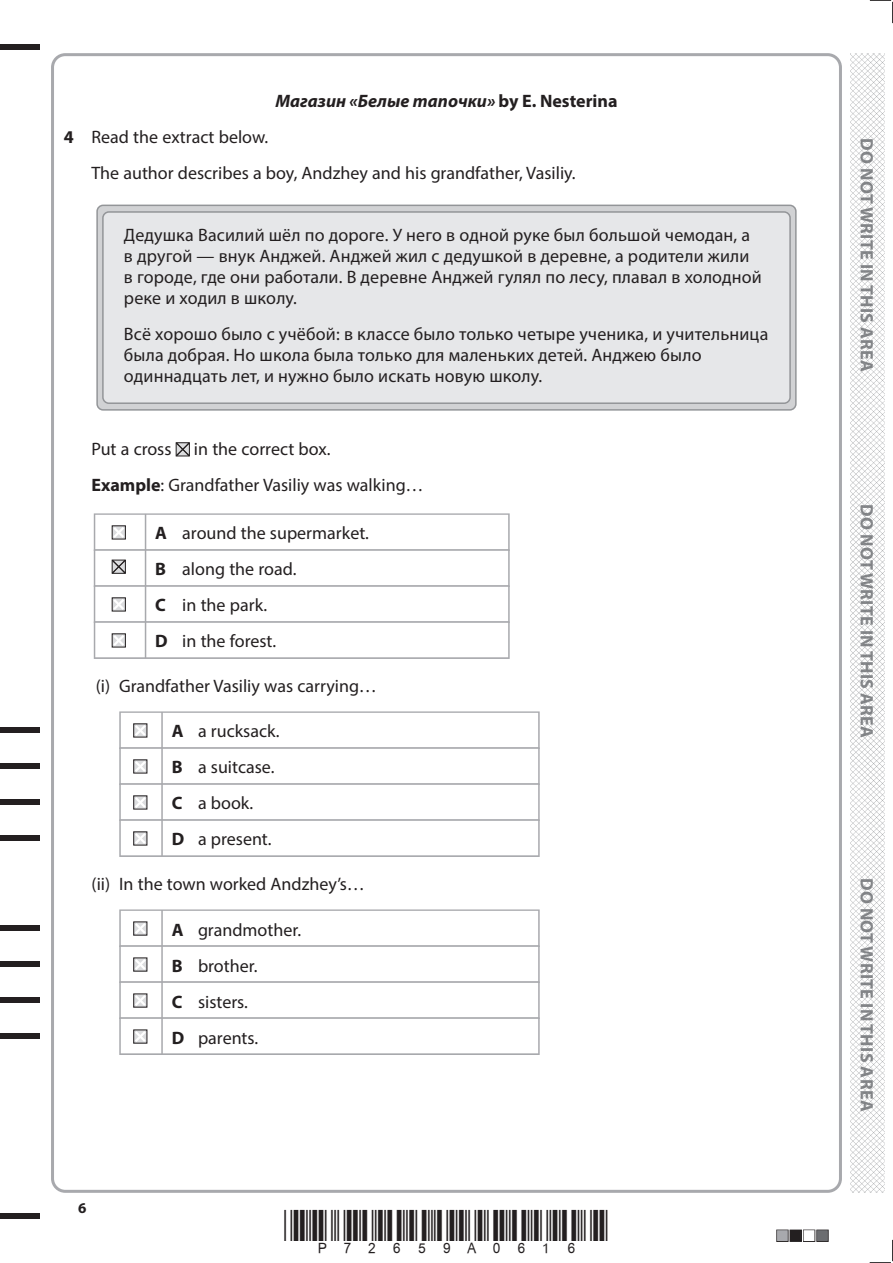
<style>
.page{position:relative;width:893px;height:1263px;background:#fff}
.page>*{position:absolute;margin:0;border:0;box-sizing:border-box;transform-origin:0 0}
.t1{font:18px/36px "Myriad Pro";color:#231f20}
.t2{font:700 18px "Myriad Pro";letter-spacing:.02em;color:#808285}
.t3{font:italic 700 18px "Myriad Pro";color:#231f20}
.t4{font:700 15px "Myriad Pro";color:#231f20}
.s1{font-style:normal}
.s2{font-weight:700}
</style>
<div class="page">
<div style="left:0;top:44px;width:40px;height:5px;background:#231f20"></div>
<div style="left:0;top:1214px;width:40px;height:5px;background:#231f20"></div>
<svg style="left:870px;top:0;width:23px;height:23px"></svg>
<svg style="left:870px;top:1240px;width:23px;height:23px"></svg>
<img style="left:850px;top:53px;width:34px;height:1140px">
<div style="left:94px;top:513px;width:416px;height:38px;background:#bbbbbf"></div>
<div style="left:95px;top:515px;width:413px;height:34px;background:#fff"></div>
<div style="left:94px;top:549px;width:416px;height:38px;background:#babbbe"></div>
<div style="left:95px;top:551px;width:413px;height:34px;background:#fff"></div>
<div style="left:94px;top:585px;width:416px;height:38px;background:#bababe"></div>
<div style="left:95px;top:587px;width:413px;height:34px;background:#fff"></div>
<div style="left:94px;top:621px;width:416px;height:38px;background:#b9babd"></div>
<div style="left:95px;top:623px;width:413px;height:34px;background:#fff"></div>
<div style="left:119px;top:711px;width:421px;height:38px;background:#b8b9bc"></div>
<div style="left:121px;top:713px;width:417px;height:34px;background:#fff"></div>
<div style="left:119px;top:747px;width:421px;height:38px;background:#b8b9bc"></div>
<div style="left:121px;top:749px;width:417px;height:34px;background:#fff"></div>
<div style="left:119px;top:783px;width:421px;height:38px;background:#b8b8bc"></div>
<div style="left:121px;top:785px;width:417px;height:34px;background:#fff"></div>
<div style="left:119px;top:819px;width:421px;height:38px;background:linear-gradient(to right,#c4c5c8,#c4c5c8)"></div>
<div style="left:121px;top:821px;width:417px;height:34px;background:#fff"></div>
<div style="left:119px;top:909px;width:421px;height:38px;background:#b6b7ba"></div>
<div style="left:121px;top:911px;width:417px;height:34px;background:#fff"></div>
<div style="left:119px;top:945px;width:421px;height:38px;background:#b5b6ba"></div>
<div style="left:121px;top:947px;width:417px;height:34px;background:#fff"></div>
<div style="left:119px;top:981px;width:421px;height:38px;background:#b5b6b9"></div>
<div style="left:121px;top:983px;width:417px;height:34px;background:#fff"></div>
<div style="left:119px;top:1017px;width:421px;height:38px;background:linear-gradient(to right,#c6c7c9,#c6c7c9)"></div>
<div style="left:121px;top:1019px;width:417px;height:34px;background:#fff"></div>
<div style="left:97px;top:205px;width:699px;height:205px;background:#d1d2d4;border-radius:6px"></div>
<div style="left:96px;top:205px;width:701px;height:206px;border:2px solid #939598;border-radius:6px"></div>
<div style="left:103px;top:212px;width:687px;height:191px;background:#e6e7e9;border-radius:6px"></div>
<div style="left:102px;top:211px;width:689px;height:193px;border:2px solid #939598;border-radius:6px"></div>
<svg style="left:175px;top:442px;width:15px;height:15px"></svg>
<svg style="left:111px;top:525px;width:15px;height:15px"></svg>
<hr style="left:145px;top:514px;width:1px;height:36px;background:#a8a9ad">
<svg style="left:111px;top:559px;width:15px;height:15px"></svg>
<hr style="left:145px;top:550px;width:1px;height:36px;background:#a8a9ad">
<svg style="left:111px;top:597px;width:15px;height:15px"></svg>
<hr style="left:145px;top:586px;width:1px;height:36px;background:#a8a9ad">
<svg style="left:111px;top:633px;width:15px;height:15px"></svg>
<hr style="left:145px;top:622px;width:1px;height:36px;background:#a8a9ad">
<svg style="left:133px;top:723px;width:15px;height:15px"></svg>
<hr style="left:161px;top:712px;width:2px;height:36px;background:#a8a9ad">
<svg style="left:133px;top:759px;width:15px;height:15px"></svg>
<hr style="left:161px;top:748px;width:2px;height:36px;background:#a8a9ad">
<svg style="left:133px;top:795px;width:15px;height:15px"></svg>
<hr style="left:161px;top:784px;width:2px;height:36px;background:#a8a9ad">
<svg style="left:133px;top:831px;width:15px;height:15px"></svg>
<hr style="left:161px;top:820px;width:2px;height:36px;background:#a8a9ad">
<svg style="left:133px;top:921px;width:15px;height:15px"></svg>
<hr style="left:161px;top:910px;width:2px;height:36px;background:#a8a9ad">
<svg style="left:133px;top:957px;width:15px;height:15px"></svg>
<hr style="left:161px;top:946px;width:2px;height:36px;background:#a8a9ad">
<svg style="left:133px;top:993px;width:15px;height:15px"></svg>
<hr style="left:161px;top:982px;width:2px;height:36px;background:#a8a9ad">
<svg style="left:133px;top:1029px;width:15px;height:15px"></svg>
<hr style="left:161px;top:1018px;width:2px;height:36px;background:#a8a9ad">
<div style="left:0;top:727px;width:40px;height:6px;background:#231f20"></div>
<div style="left:0;top:763px;width:40px;height:6px;background:#231f20"></div>
<div style="left:0;top:799px;width:40px;height:6px;background:#231f20"></div>
<div style="left:0;top:835px;width:40px;height:6px;background:#231f20"></div>
<div style="left:0;top:925px;width:40px;height:6px;background:#231f20"></div>
<div style="left:0;top:961px;width:40px;height:6px;background:#231f20"></div>
<div style="left:0;top:997px;width:40px;height:6px;background:#231f20"></div>
<div style="left:0;top:1033px;width:40px;height:6px;background:#231f20"></div>
<p class="t3" style="left:275px;top:89px;width:344px">Магазин «Белые тапочки» <span class="s1">by E. Nesterina</span></p>
<p class="t1" style="left:91px;top:119px;width:486px;text-indent:-28px"><span class="s2">4</span> Read the extract below.<br>The author describes a boy, Andzhey and his grandfather, Vasiliy.</p>
<p class="t1" style="left:124px;top:224px;width:639px;line-height:21px">Дедушка Василий шёл по дороге. У него в одной руке был большой чемодан, а в другой — внук Анджей. Анджей жил с дедушкой в деревне, а родители жили в городе, где они работали. В деревне Анджей гулял по лесу, плавал в холодной реке и ходил в школу.</p>
<p class="t1" style="left:124px;top:323px;width:646px;line-height:21px">Всё хорошо было с учёбой: в классе было только четыре ученика, и учительница была добрая. Но школа была только для маленьких детей. Анджею было одиннадцать лет, и нужно было искать новую школу.</p>
<p class="t1" style="left:91px;top:430px;width:334px">Put a cross in the correct box.<br><span class="s2">Example</span>: Grandfather Vasiliy was walking…</p>
<p class="t1" style="left:155px;top:515px;width:215px"><span class="s2">A</span> around the supermarket.<br><span class="s2">B</span> along the road.<br><span class="s2">C</span> in the park.<br><span class="s2">D</span> in the forest.</p>
<p class="t1" style="left:96px;top:668px;width:282px">(i) Grandfather Vasiliy was carrying…</p>
<p class="t1" style="left:172px;top:713px;width:109px"><span class="s2">A</span> a rucksack.<br><span class="s2">B</span> a suitcase.<br><span class="s2">C</span> a book.<br><span class="s2">D</span> a present.</p>
<p class="t1" style="left:92px;top:866px;width:275px">(ii) In the town worked Andzhey’s…</p>
<p class="t1" style="left:172px;top:911px;width:131px"><span class="s2">A</span> grandmother.<br><span class="s2">B</span> brother.<br><span class="s2">C</span> sisters.<br><span class="s2">D</span> parents.</p>
<p class="t4" style="left:78px;top:1198px;width:10px">6</p>
<p class="t2" style="left:878px;top:138px;width:235px;rotate:90deg">DO NOT WRITE IN THIS AREA</p>
<p class="t2" style="left:878px;top:504px;width:235px;rotate:90deg">DO NOT WRITE IN THIS AREA</p>
<p class="t2" style="left:878px;top:878px;width:235px;rotate:90deg">DO NOT WRITE IN THIS AREA</p>
</div>
